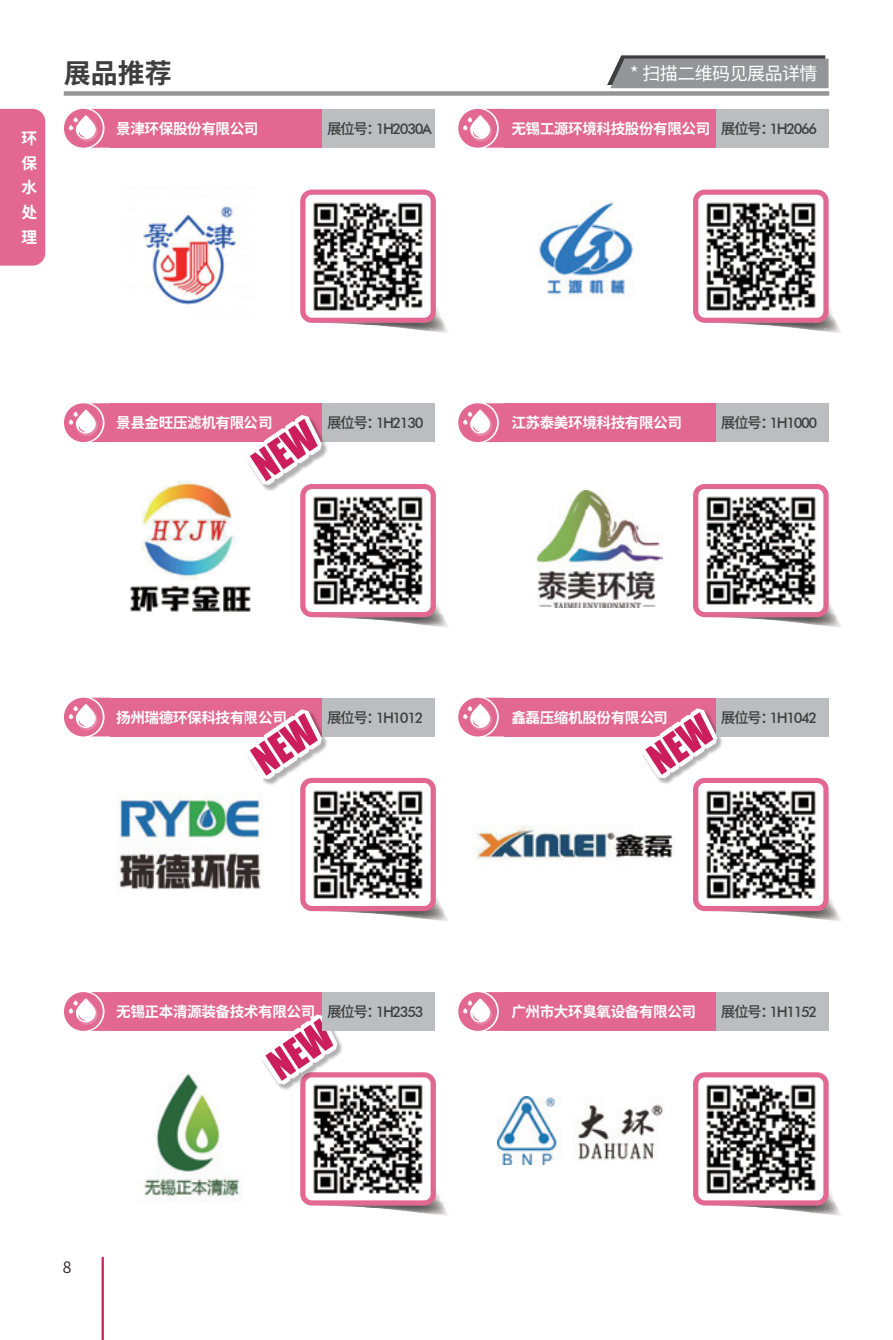
<style>
.page{position:relative;width:893px;height:1340px;background:#fff}
.page>*{position:absolute;margin:0;border:0;box-sizing:border-box;transform-origin:0 0}
.t1{font:700 27px "Source Han Sans CN";color:#3e3e3f}
.t2{font:18px "Source Han Sans CN";letter-spacing:-.03em;color:#fff}
.t3{font:700 15.75px/24.8px "Source Han Sans CN";color:#fff;text-align:justify}
.t4{font:15.75px "Source Han Sans CN";color:#231f20}
.t5{font:700 14.62px "Source Han Sans CN";letter-spacing:-.03em;color:#fff}
.t6{font:500 14.62px "Futura BT";letter-spacing:-.1em;color:#3e3e3f}
.s1{font-family:"Source Han Sans CN"}
</style>
<div class="page">
<svg style="left:315px;top:603px;width:133px;height:25px"></svg>
<div style="left:300px;top:484px;width:136px;height:133px;background:#e26892;border-radius:12px"></div>
<div style="left:64px;top:91px;width:765px;height:5px;background:#939598"></div>
<div style="left:0;top:109px;width:45px;height:156px;background:#e26892"></div>
<div style="left:110px;top:109px;width:325px;height:39px;background:#e26892"></div>
<div style="left:504px;top:109px;width:325px;height:39px;background:#e26892"></div>
<div style="left:110px;top:697px;width:314px;height:39px;background:#e26892"></div>
<div style="left:504px;top:697px;width:312px;height:39px;background:#e26892"></div>
<div style="left:110px;top:403px;width:309px;height:39px;background:#e26892"></div>
<div style="left:504px;top:403px;width:325px;height:39px;background:#e26892"></div>
<hr style="left:102px;top:1256px;width:2px;height:83px;background:#cd1e5c">
<div style="left:305px;top:489px;width:126px;height:123px;background:#fff;border-radius:6px"></div>
<img style="left:313px;top:496px;width:110px;height:109px">
<svg style="left:708px;top:603px;width:133px;height:25px"></svg>
<div style="left:693px;top:484px;width:136px;height:133px;background:#e26892;border-radius:12px"></div>
<div style="left:698px;top:489px;width:125px;height:123px;background:#fff;border-radius:6px"></div>
<img style="left:706px;top:496px;width:110px;height:109px">
<svg style="left:331px;top:308px;width:117px;height:25px"></svg>
<div style="left:300px;top:190px;width:136px;height:133px;background:#e26892;border-radius:12px"></div>
<div style="left:305px;top:195px;width:126px;height:123px;background:#fff;border-radius:6px"></div>
<img style="left:313px;top:202px;width:110px;height:109px">
<svg style="left:724px;top:308px;width:117px;height:25px"></svg>
<div style="left:693px;top:190px;width:136px;height:133px;background:#e26892;border-radius:12px"></div>
<div style="left:698px;top:195px;width:125px;height:123px;background:#fff;border-radius:6px"></div>
<img style="left:706px;top:202px;width:110px;height:109px">
<svg style="left:315px;top:896px;width:133px;height:25px"></svg>
<div style="left:300px;top:778px;width:136px;height:133px;background:#e26892;border-radius:12px"></div>
<div style="left:305px;top:783px;width:126px;height:123px;background:#fff;border-radius:6px"></div>
<img style="left:313px;top:790px;width:110px;height:109px">
<svg style="left:708px;top:896px;width:133px;height:25px"></svg>
<div style="left:693px;top:778px;width:136px;height:133px;background:#e26892;border-radius:12px"></div>
<div style="left:698px;top:783px;width:125px;height:123px;background:#fff;border-radius:6px"></div>
<img style="left:706px;top:790px;width:110px;height:109px">
<div style="left:64px;top:109px;width:39px;height:39px;background:#e26892;border-radius:50%"></div>
<svg style="left:69px;top:109px;width:41px;height:39px"></svg>
<div style="left:64px;top:697px;width:39px;height:39px;background:#e26892;border-radius:50%"></div>
<svg style="left:69px;top:697px;width:41px;height:39px"></svg>
<div style="left:64px;top:403px;width:39px;height:39px;background:#e26892;border-radius:50%"></div>
<svg style="left:69px;top:403px;width:41px;height:39px"></svg>
<div style="left:458px;top:109px;width:39px;height:39px;background:#e26892;border-radius:50%"></div>
<svg style="left:463px;top:109px;width:41px;height:39px"></svg>
<div style="left:458px;top:403px;width:39px;height:39px;background:#e26892;border-radius:50%"></div>
<svg style="left:463px;top:403px;width:41px;height:39px"></svg>
<svg style="left:458px;top:697px;width:39px;height:39px"></svg>
<svg style="left:463px;top:697px;width:42px;height:39px"></svg>
<div style="left:110px;top:992px;width:309px;height:38px;background:#e26892"></div>
<div style="left:504px;top:992px;width:325px;height:38px;background:#e26892"></div>
<svg style="left:315px;top:1191px;width:133px;height:25px"></svg>
<div style="left:300px;top:1072px;width:136px;height:133px;background:#e26892;border-radius:12px"></div>
<div style="left:305px;top:1077px;width:126px;height:123px;background:#fff;border-radius:6px"></div>
<img style="left:313px;top:1084px;width:110px;height:110px">
<svg style="left:708px;top:1191px;width:133px;height:25px"></svg>
<div style="left:693px;top:1072px;width:136px;height:133px;background:#e26892;border-radius:12px"></div>
<div style="left:698px;top:1077px;width:125px;height:123px;background:#fff;border-radius:6px"></div>
<img style="left:706px;top:1084px;width:110px;height:110px">
<div style="left:64px;top:992px;width:39px;height:38px;background:#e26892;border-radius:50%"></div>
<svg style="left:69px;top:992px;width:41px;height:38px"></svg>
<div style="left:458px;top:992px;width:39px;height:38px;background:#e26892;border-radius:50%"></div>
<svg style="left:463px;top:992px;width:41px;height:38px"></svg>
<svg style="left:607px;top:55px;width:221px;height:33px;background:#8e9092"></svg>
<svg style="left:223px;top:697px;width:158px;height:158px"></svg>
<svg style="left:619px;top:697px;width:158px;height:157px"></svg>
<svg style="left:239px;top:992px;width:158px;height:168px"></svg>
<img style="left:143px;top:206px;width:95px;height:99px">
<img style="left:539px;top:200px;width:94px;height:98px">
<img style="left:497px;top:1096px;width:166px;height:68px">
<img style="left:130px;top:480px;width:121px;height:132px">
<img style="left:537px;top:490px;width:125px;height:117px">
<img style="left:118px;top:771px;width:144px;height:119px">
<img style="left:476px;top:822px;width:200px;height:38px">
<img style="left:143px;top:1072px;width:111px;height:130px">
<div style="left:323px;top:109px;width:112px;height:39px;background:#bcbdc0"></div>
<div style="left:717px;top:109px;width:112px;height:39px;background:#bcbdc0"></div>
<div style="left:323px;top:403px;width:112px;height:39px;background:#bcbdc0"></div>
<div style="left:717px;top:403px;width:112px;height:39px;background:#bcbdc0"></div>
<div style="left:323px;top:697px;width:112px;height:39px;background:#bcbdc0"></div>
<div style="left:717px;top:697px;width:112px;height:39px;background:#bcbdc0"></div>
<div style="left:323px;top:992px;width:112px;height:38px;background:#bcbdc0"></div>
<div style="left:717px;top:992px;width:112px;height:38px;background:#bcbdc0"></div>
<svg style="left:223px;top:403px;width:158px;height:157px"></svg>
<p class="t3" style="left:21px;top:126px;width:17px">环保水处理</p>
<h1 class="t1" style="left:64px;top:57px;width:110px">展品推荐</h1>
<p class="t2" style="left:630px;top:63px;width:189px">* 扫描二维码见展品详情</p>
<p class="t5" style="left:116px;top:120px;width:144px">景津环保股份有限公司</p>
<p class="t5" style="left:511px;top:120px;width:201px">无锡工源环境科技股份有限公司</p>
<p class="t6" style="left:327px;top:120px;width:106px"><span class="s1">展位号：</span>1H2030A</p>
<p class="t6" style="left:721px;top:120px;width:98px"><span class="s1">展位号：</span>1H2066</p>
<p class="t5" style="left:116px;top:414px;width:158px">景县金旺压滤机有限公司</p>
<p class="t5" style="left:511px;top:414px;width:172px">江苏泰美环境科技有限公司</p>
<p class="t6" style="left:327px;top:414px;width:98px"><span class="s1">展位号：</span>1H2130</p>
<p class="t6" style="left:721px;top:414px;width:98px"><span class="s1">展位号：</span>1H1000</p>
<p class="t5" style="left:116px;top:709px;width:172px">扬州瑞德环保科技有限公司</p>
<p class="t5" style="left:511px;top:709px;width:158px">鑫磊压缩机股份有限公司</p>
<p class="t6" style="left:327px;top:708px;width:98px"><span class="s1">展位号：</span>1H1012</p>
<p class="t6" style="left:721px;top:708px;width:98px"><span class="s1">展位号：</span>1H1042</p>
<p class="t5" style="left:116px;top:1003px;width:201px">无锡正本清源装备技术有限公司</p>
<p class="t5" style="left:511px;top:1003px;width:186px">广州市大环臭氧设备有限公司</p>
<p class="t6" style="left:327px;top:1002px;width:98px"><span class="s1">展位号：</span>1H2353</p>
<p class="t6" style="left:721px;top:1002px;width:98px"><span class="s1">展位号：</span>1H1152</p>
<p class="t4" style="left:63px;top:1258px;width:10px">8</p>
</div>
